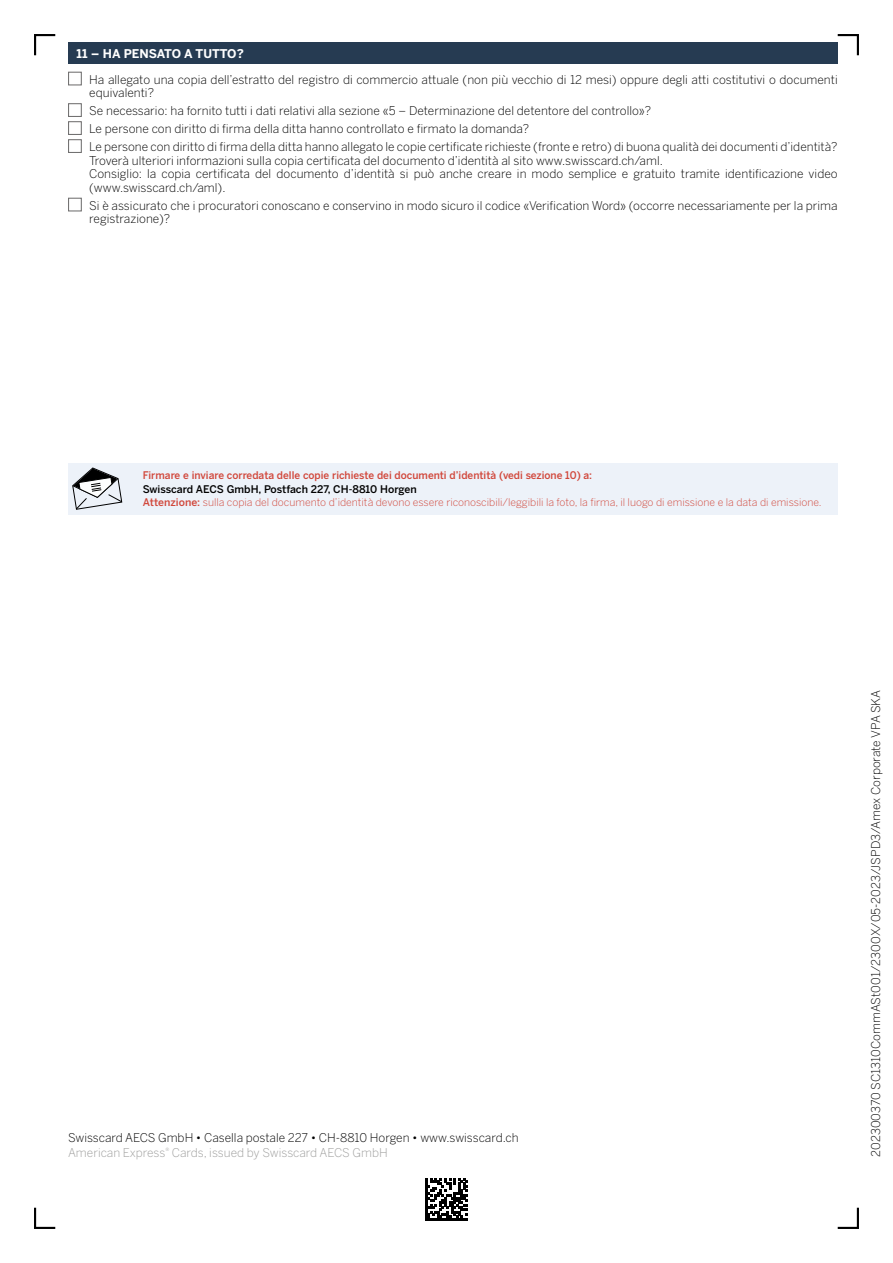
<style>
.page{position:relative;width:893px;height:1263px;background:#fff}
.page>*{position:absolute;margin:0;border:0;box-sizing:border-box;transform-origin:0 0}
.t1{font:300 12px/13.5px "Benton Sans";color:#000}
.t2{font:700 12px "Benton Sans";color:#fff}
.t3{font:300 10.5px/13.5px "Benton Sans";color:#d1473b}
.t4{font:500 10.5px "Benton Sans";color:#d1473b}
.s1{font-weight:500;color:#000}
.s2{font-weight:500}
.s3{color:#9d9d9c}
</style>
<div class="page">
<svg style="left:34px;top:34px;width:22px;height:22px"></svg>
<svg style="left:837px;top:1207px;width:22px;height:22px"></svg>
<svg style="left:34px;top:1207px;width:22px;height:22px"></svg>
<svg style="left:836px;top:34px;width:23px;height:22px"></svg>
<div style="left:68px;top:43px;width:770px;height:21px;background:#263b52"></div>
<div style="left:68px;top:72px;width:14px;height:13px;background:#fff;border:1px solid #706f6f"></div>
<div style="left:68px;top:103px;width:14px;height:14px;background:#fff;border:1px solid #706f6f"></div>
<div style="left:68px;top:121px;width:14px;height:14px;background:#fff;border:1px solid #706f6f"></div>
<div style="left:68px;top:139px;width:14px;height:14px;background:#fff;border:1px solid #706f6f"></div>
<div style="left:68px;top:198px;width:14px;height:13px;background:#fff;border:1px solid #706f6f"></div>
<div style="left:68px;top:463px;width:770px;height:51px;background:#edf2f9"></div>
<svg style="left:72px;top:467px;width:51px;height:43px"></svg>
<svg style="left:425px;top:1178px;width:43px;height:42px"></svg>
<p class="t2" style="left:77px;top:46px;width:169px">11 – HA PENSATO A TUTTO?</p>
<p class="t1" style="left:89px;top:73px;width:750px">Ha allegato una copia dell’estratto del registro di commercio attuale (non più vecchio di 12 mesi) oppure degli atti costitutivi o documenti equivalenti?</p>
<p class="t1" style="left:89px;top:102px;width:750px;line-height:18px">Se necessario: ha fornito tutti i dati relativi alla sezione «5 – Determinazione del detentore del controllo»?<br>Le persone con diritto di firma della ditta hanno controllato e firmato la domanda?<br>Le persone con diritto di firma della ditta hanno allegato le copie certificate richieste (fronte e retro) di buona qualità dei documenti d’identità?</p>
<p class="t1" style="left:89px;top:154px;width:750px">Troverà ulteriori informazioni sulla copia certificata del documento d’identità al sito www.swisscard.ch/aml.<br>Consiglio: la copia certificata del documento d’identità si può anche creare in modo semplice e gratuito tramite identificazione video (www.swisscard.ch/aml).</p>
<p class="t1" style="left:89px;top:199px;width:750px">Si è assicurato che i procuratori conoscano e conservino in modo sicuro il codice «Verification Word» (occorre necessariamente per la prima registrazione)?</p>
<p class="t4" style="left:143px;top:469px;width:451px">Firmare e inviare corredata delle copie richieste dei documenti d’identità (vedi sezione 10) a:</p>
<p class="t3" style="left:143px;top:482px;width:681px"><span class="s1">Swisscard AECS GmbH, Postfach 227, CH-8810 Horgen<br></span><span class="s2">Attenzione:</span> sulla copia del documento d’identità devono essere riconoscibili/leggibili la foto, la firma, il luogo di emissione e la data di emissione.</p>
<p class="t1" style="left:68px;top:1130px;width:452px;line-height:15px">Swisscard AECS GmbH • Casella postale 227 • CH-8810 Horgen • www.swisscard.ch<br><span class="s3">American Express</span><sup>®</sup> <span class="s3">Cards, issued by Swisscard AECS GmbH</span></p>
<p class="t1" style="left:869px;top:1157px;width:468px;rotate:-90deg">202300370 SC1310CommASt001/2300X/05-2023/JSPD3/Amex Corporate VPA SKA</p>
</div>
